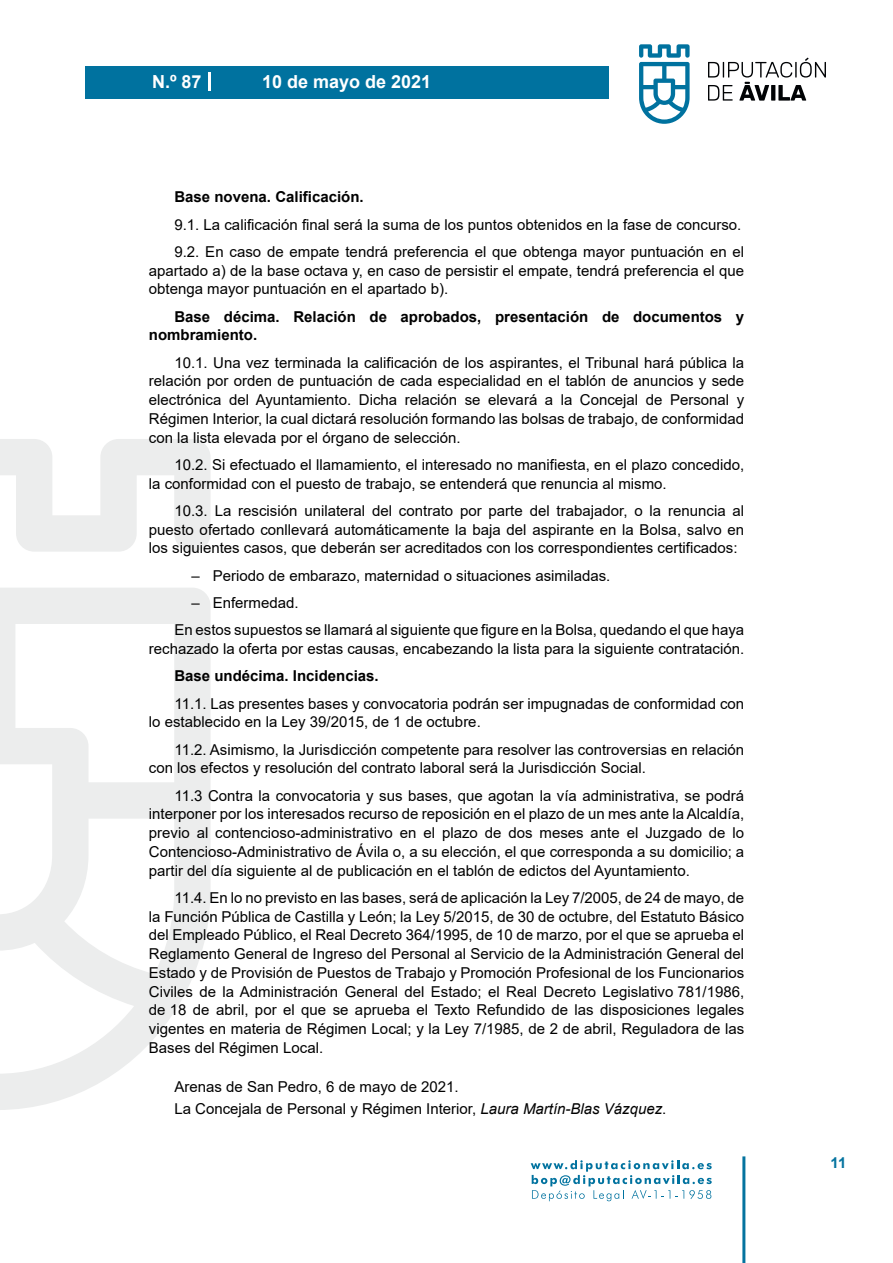
<style>
.page{position:relative;width:893px;height:1263px;background:#fff}
.page>*{position:absolute;margin:0;border:0;box-sizing:border-box;transform-origin:0 0}
.t1{font:700 18px "Arial";color:#fff}
.t2{font:15px/18.8px "Arial";color:#000}
.t3{font:700 15px/18.8px "Arial";color:#000}
.t4{font:700 15px "Arial";color:#04739f}
.s1{font-style:italic}
</style>
<div class="page">
<svg style="left:531px;top:1160px;width:181px;height:41px"></svg>
<div style="left:85px;top:66px;width:523px;height:33px;background:#00729f"></div>
<svg style="left:639px;top:44px;width:51px;height:80px"></svg>
<svg style="left:708px;top:58px;width:118px;height:43px"></svg>
<hr style="left:742px;top:1156px;width:3px;height:107px;background:#04739f">
<svg style="left:208px;top:72px;width:2px;height:18px"></svg>
<svg style="left:0;top:439px;width:211px;height:671px"></svg>
<p class="t1" style="left:152px;top:69px;width:51px">N.º 87</p>
<p class="t1" style="left:262px;top:69px;width:171px">10 de mayo de 2021</p>
<p class="t3" style="left:174px;top:188px;width:191px">Base novena. Calificación.</p>
<p class="t2" style="left:174px;top:211px;width:571px;line-height:27.3px">9.1. La calificación final será la suma de los puntos obtenidos en la fase de concurso.<br>9.2. En caso de empate tendrá preferencia el que obtenga mayor puntuación en el</p>
<p class="t2" style="left:149px;top:261px;width:597px">apartado a) de la base octava y, en caso de persistir el empate, tendrá preferencia el que obtenga mayor puntuación en el apartado b).</p>
<p class="t3" style="left:149px;top:307px;width:597px;text-indent:26px">Base décima. Relación de aprobados, presentación de documentos y nombramiento.</p>
<p class="t2" style="left:149px;top:353px;width:597px;text-align:justify;text-indent:26px">10.1. Una vez terminada la calificación de los aspirantes, el Tribunal hará pública la relación por orden de puntuación de cada especialidad en el tablón de anuncios y sede electrónica del Ayuntamiento. Dicha relación se elevará a la Concejal de Personal y Régimen Interior, la cual dictará resolución formando las bolsas de trabajo, de conformidad con la lista elevada por el órgano de selección.</p>
<p class="t2" style="left:149px;top:455px;width:597px;text-indent:26px">10.2. Si efectuado el llamamiento, el interesado no manifiesta, en el plazo concedido, la conformidad con el puesto de trabajo, se entenderá que renuncia al mismo.</p>
<p class="t2" style="left:149px;top:501px;width:597px;text-align:justify;text-indent:26px">10.3. La rescisión unilateral del contrato por parte del trabajador, o la renuncia al puesto ofertado conllevará automáticamente la baja del aspirante en la Bolsa, salvo en los siguientes casos, que deberán ser acreditados con los correspondientes certificados:</p>
<p class="t2" style="left:191px;top:566px;width:420px">– Periodo de embarazo, maternidad o situaciones asimiladas.</p>
<p class="t2" style="left:174px;top:589px;width:571px;line-height:27.3px;text-indent:17px">– Enfermedad.<br>En estos supuestos se llamará al siguiente que figure en la Bolsa, quedando el que haya</p>
<p class="t2" style="left:149px;top:639px;width:597px">rechazado la oferta por estas causas, encabezando la lista para la siguiente contratación.</p>
<p class="t3" style="left:174px;top:667px;width:206px">Base undécima. Incidencias.</p>
<p class="t2" style="left:149px;top:694px;width:597px;text-indent:26px">11.1. Las presentes bases y convocatoria podrán ser impugnadas de conformidad con lo establecido en la Ley 39/2015, de 1 de octubre.</p>
<p class="t2" style="left:149px;top:740px;width:597px;text-indent:26px">11.2. Asimismo, la Jurisdicción competente para resolver las controversias en relación con los efectos y resolución del contrato laboral será la Jurisdicción Social.</p>
<p class="t2" style="left:149px;top:786px;width:597px;text-align:justify;text-indent:26px">11.3 Contra la convocatoria y sus bases, que agotan la vía administrativa, se podrá interponer por los interesados recurso de reposición en el plazo de un mes ante la Alcaldía, previo al contencioso-administrativo en el plazo de dos meses ante el Juzgado de lo Contencioso-Administrativo de Ávila o, a su elección, el que corresponda a su domicilio; a partir del día siguiente al de publicación en el tablón de edictos del Ayuntamiento.</p>
<p class="t2" style="left:149px;top:888px;width:597px;text-align:justify;text-indent:26px">11.4. En lo no previsto en las bases, será de aplicación la Ley 7/2005, de 24 de mayo, de la Función Pública de Castilla y León; la Ley 5/2015, de 30 de octubre, del Estatuto Básico del Empleado Público, el Real Decreto 364/1995, de 10 de marzo, por el que se aprueba el Reglamento General de Ingreso del Personal al Servicio de la Administración General del Estado y de Provisión de Puestos de Trabajo y Promoción Profesional de los Funcionarios Civiles de la Administración General del Estado; el Real Decreto Legislativo 781/1986, de 18 de abril, por el que se aprueba el Texto Refundido de las disposiciones legales vigentes en materia de Régimen Local; y la Ley 7/1985, de 2 de abril, Reguladora de las Bases del Régimen Local.</p>
<p class="t2" style="left:174px;top:1075px;width:493px;line-height:22.2px">Arenas de San Pedro, 6 de mayo de 2021.<br>La Concejala de Personal y Régimen Interior, <span class="s1">Laura Martín-Blas Vázquez</span>.</p>
<p class="t4" style="left:831px;top:1152px;width:17px">11</p>
</div>
